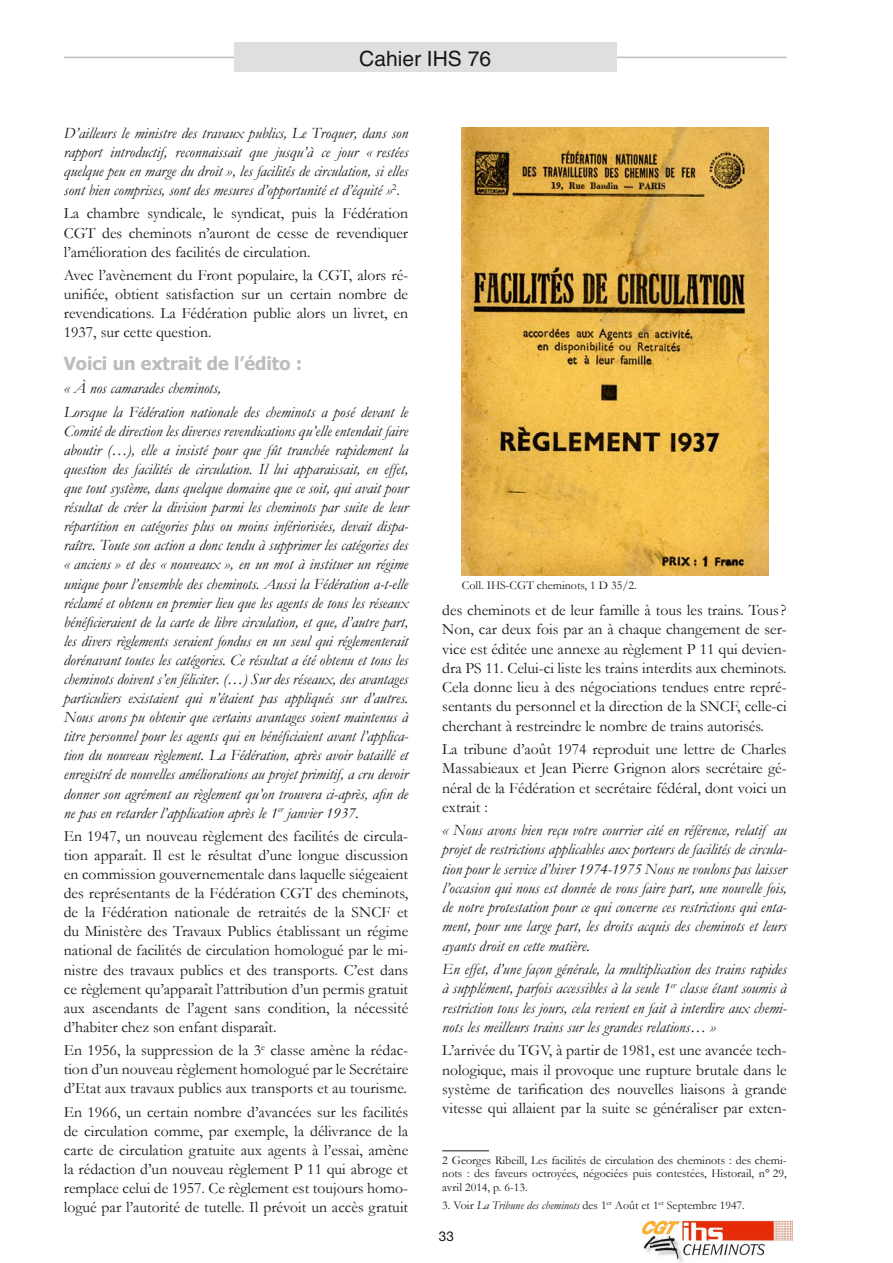
<style>
.page{position:relative;width:893px;height:1263px;background:#fff}
.page>*{position:absolute;margin:0;border:0;box-sizing:border-box;transform-origin:0 0}
.t1{font:21px "Helvetica";color:#181716}
.t2{font:700 18px "Tahoma";color:#bbbcbc}
.t3{font:italic 15.75px/19px "Garamond";color:#181716;text-align:justify}
.t4{font:15.75px/19px "Garamond";color:#181716;text-align:justify}
.t5{font:13.5px "Helvetica Neue";color:#181716}
.t6{font:12px/13.5px "Garamond";color:#181716;text-align:justify}
.s1{font-style:normal}
.s2{font-style:italic}
</style>
<div class="page">
<hr style="left:64px;top:57px;width:723px;height:1px;background:#bbbcbc">
<div style="left:234px;top:43px;width:383px;height:29px;background:#dedfdf"></div>
<hr style="left:442px;top:1150px;width:47px;height:1px;background:#181716">
<img style="left:462px;top:128px;width:307px;height:447px">
<img style="left:642px;top:1220px;width:150px;height:42px">
<h1 class="t1" style="left:359px;top:46px;width:133px">Cahier IHS 76</h1>
<p class="t3" style="left:64px;top:123px;width:346px">D’ailleurs le ministre des travaux publics, Le Troquer, dans son rapport introductif, reconnaissait que jusqu’à ce jour « restées quelque peu en marge du droit », les facilités de circulation, si elles sont bien comprises, sont des mesures d’opportunité et d’équité »<sup>2</sup><span class="s1">.</span></p>
<p class="t4" style="left:64px;top:204px;width:346px">La chambre syndicale, le syndicat, puis la Fédération CGT des cheminots n’auront de cesse de revendiquer l’amélioration des facilités de circulation.</p>
<p class="t4" style="left:64px;top:265px;width:346px">Avec l’avènement du Front populaire, la CGT, alors ré&shy;unifiée, obtient satisfaction sur un certain nombre de revendications. La Fédération publie alors un livret, en 1937, sur cette question.</p>
<p class="t2" style="left:64px;top:351px;width:240px">Voici un extrait de l’édito :</p>
<p class="t3" style="left:64px;top:376px;width:346px;line-height:23.4px">« À nos camarades cheminots,<br>Lorsque la Fédération nationale des cheminots a posé devant le</p>
<p class="t3" style="left:64px;top:421px;width:346px">Comité de direction les diverses revendications qu’elle entendait faire aboutir (…), elle a insisté pour que fût tranchée rapidement la question des facilités de circulation. Il lui apparaissait, en effet, que tout système, dans quelque domaine que ce soit, qui avait pour résultat de créer la division parmi les cheminots par suite de leur répartition en catégories plus ou moins infériorisées, devait dispa&shy;raître. Toute son action a donc tendu à supprimer les catégories des « anciens » et des « nouveaux », en un mot à instituer un régime unique pour l’ensemble des cheminots. Aussi la Fédération a-t-elle réclamé et obtenu en premier lieu que les agents de tous les réseaux bénéficieraient de la carte de libre circulation, et que, d’autre part, les divers règlements seraient fondus en un seul qui réglementerait dorénavant toutes les catégories. Ce résultat a été obtenu et tous les cheminots doivent s’en féliciter. (…) Sur des réseaux, des avantages particuliers existaient qui n’étaient pas appliqués sur d’autres.<br>Nous avons pu obtenir que certains avantages soient maintenus à titre personnel pour les agents qui en bénéficiaient avant l’applica&shy;tion du nouveau règlement. La Fédération, après avoir bataillé et enregistré de nouvelles améliorations au projet primitif, a cru devoir donner son agrément au règlement qu’on trouvera ci-après, afin de ne pas en retarder l’application après le 1<sup>er</sup> janvier 1937.</p>
<p class="t4" style="left:64px;top:826px;width:346px">En 1947, un nouveau règlement des facilités de circula&shy;tion apparaît. Il est le résultat d’une longue discussion en commission gouvernementale dans laquelle siégeaient des représentants de la Fédération CGT des cheminots, de la Fédération nationale de retraités de la SNCF et du Ministère des Travaux Publics établissant un régime national de facilités de circulation homologué par le mi&shy;nistre des travaux publics et des transports. C’est dans ce règlement qu’apparaît l’attribution d’un permis gratuit aux ascendants de l’agent sans condition, la nécessité d’habiter chez son enfant disparaît.</p>
<p class="t4" style="left:64px;top:1040px;width:346px">En 1956, la suppression de la 3<sup>e</sup> classe amène la rédac&shy;tion d’un nouveau règlement homologué par le Secrétaire d’Etat aux travaux publics aux transports et au tourisme.</p>
<p class="t4" style="left:64px;top:1102px;width:346px">En 1966, un certain nombre d’avancées sur les facilités de circulation comme, par exemple, la délivrance de la carte de circulation gratuite aux agents à l’essai, amène la rédaction d’un nouveau règlement P 11 qui abroge et remplace celui de 1957. Ce règlement est toujours homo&shy;logué par l’autorité de tutelle. Il prévoit un accès gratuit</p>
<p class="t6" style="left:462px;top:578px;width:176px">Coll. IHS-CGT cheminots, 1 D 35/2.</p>
<p class="t4" style="left:442px;top:600px;width:346px">des cheminots et de leur famille à tous les trains. Tous?<br>Non, car deux fois par an à chaque changement de ser&shy;vice est éditée une annexe au règlement P 11 qui devien&shy;dra PS 11. Celui-ci liste les trains interdits aux cheminots.<br>Cela donne lieu à des négociations tendues entre repré&shy;sentants du personnel et la direction de la SNCF, celle-ci cherchant à restreindre le nombre de trains autorisés.</p>
<p class="t4" style="left:442px;top:739px;width:346px">La tribune d’août 1974 reproduit une lettre de Charles Massabieaux et Jean Pierre Grignon alors secrétaire gé&shy;néral de la Fédération et secrétaire fédéral, dont voici un extrait :</p>
<p class="t3" style="left:442px;top:820px;width:346px">« Nous avons bien reçu votre courrier cité en référence, relatif au projet de restrictions applicables aux porteurs de facilités de circula&shy;tion pour le service d’hiver 1974-1975 Nous ne voulons pas laisser l’occasion qui nous est donnée de vous faire part, une nouvelle fois, de notre protestation pour ce qui concerne ces restrictions qui enta&shy;ment, pour une large part, les droits acquis des cheminots et leurs ayants droit en cette matière.</p>
<p class="t3" style="left:442px;top:959px;width:346px">En effet, d’une façon générale, la multiplication des trains rapides à supplément, parfois accessibles à la seule 1<sup>er</sup> classe étant soumis à restriction tous les jours, cela revient en fait à interdire aux chemi&shy;nots les meilleurs trains sur les grandes relations… »</p>
<p class="t4" style="left:442px;top:1040px;width:346px">L’arrivée du TGV, à partir de 1981, est une avancée tech&shy;nologique, mais il provoque une rupture brutale dans le système de tarification des nouvelles liaisons à grande vitesse qui allaient par la suite se généraliser par exten-</p>
<p class="t6" style="left:442px;top:1153px;width:346px">2 Georges Ribeill, Les facilités de circulation des cheminots : des chemi&shy;nots : des faveurs octroyées, négociées puis contestées, Historail, n° 29, avril 2014, p. 6-13.</p>
<p class="t6" style="left:442px;top:1198px;width:304px">3. Voir <span class="s2">La Tribune des cheminots</span> des 1<sup>er</sup> Août et 1<sup>er</sup> Septembre 1947.</p>
<p class="t5" style="left:439px;top:1228px;width:17px">33</p>
</div>
